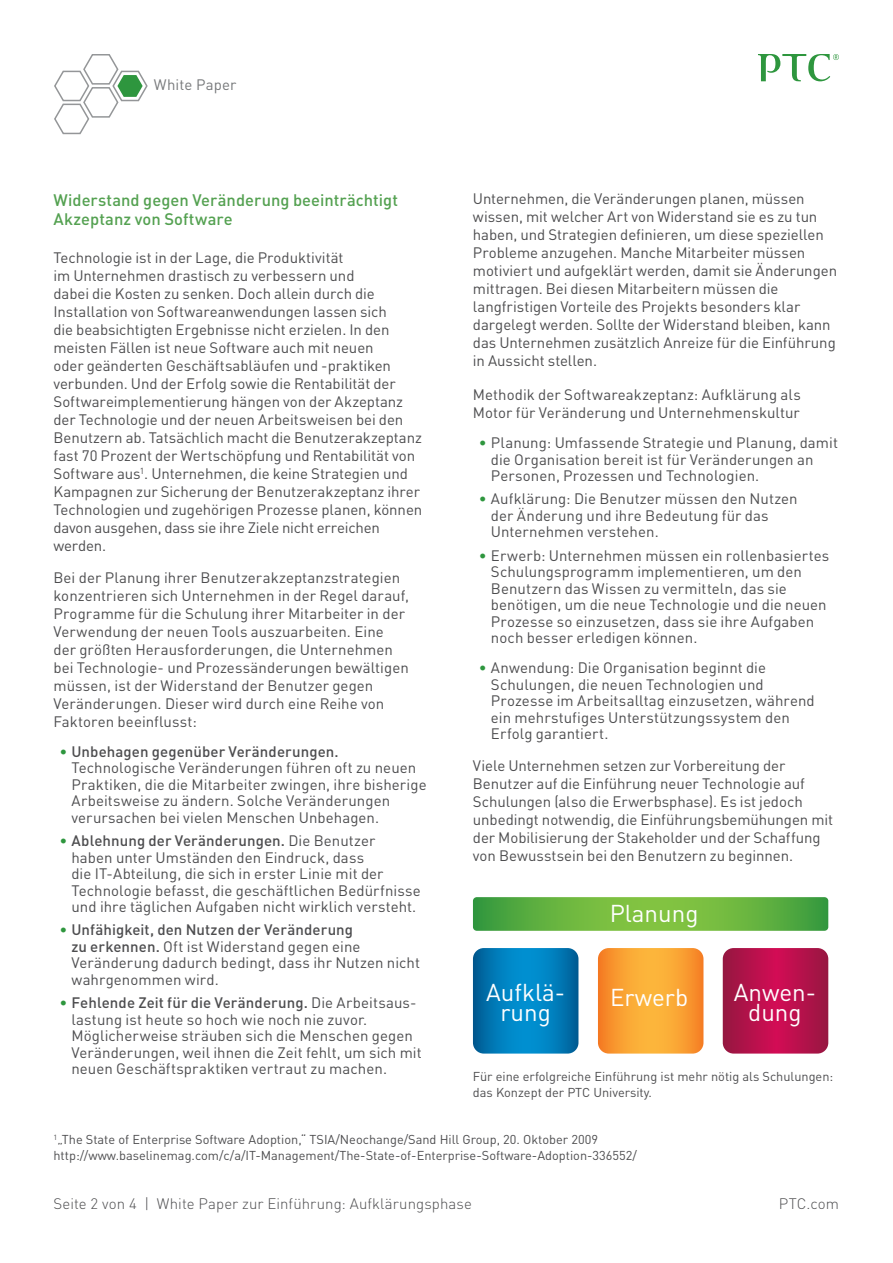
<style>
.page{position:relative;width:893px;height:1263px;background:#fff}
.page>*{position:absolute;margin:0;border:0;box-sizing:border-box;transform-origin:0 0}
.t1{font:24.15px/20.5px "DIN Pro";color:#fff;text-align:center}
.t2{font:500 16.5px/19.5px "DIN Pro";color:#54a151}
.t3{font:15px/18px "DIN Pro";letter-spacing:.005em;color:#4d4d4f}
.t4{font:300 15px "DIN Pro";letter-spacing:.005em;color:#4d4d4f}
.t5{font:15px "DIN Pro";letter-spacing:.005em;color:#77797b}
.t6{font:12.75px/16.5px "DIN Pro";color:#4d4d4f}
.s1{color:#2e963e}
.s2{font-weight:500}
</style>
<div class="page">
<svg style="left:758px;top:54px;width:81px;height:28px"></svg>
<svg style="left:54px;top:54px;width:94px;height:81px"></svg>
<svg style="left:598px;top:948px;width:105px;height:105px;background:#f9a134"></svg>
<svg style="left:473px;top:948px;width:105px;height:105px;background:#027cb9"></svg>
<svg style="left:723px;top:948px;width:105px;height:105px;background:#b5134c"></svg>
<svg style="left:473px;top:897px;width:355px;height:34px;background:#67b442"></svg>
<p class="t5" style="left:154px;top:73px;width:84px">White Paper</p>
<p class="t2" style="left:53px;top:188px;width:346px">Widerstand gegen Veränderung beeinträchtigt<br>Akzeptanz von Software</p>
<p class="t3" style="left:53px;top:247px;width:370px">Technologie ist in der Lage, die Produktivität<br>im Unternehmen drastisch zu verbessern und<br>dabei die Kosten zu senken. Doch allein durch die Installation von Softwareanwendungen lassen sich<br>die beabsichtigten Ergebnisse nicht erzielen. In den meisten Fällen ist neue Software auch mit neuen<br>oder geänderten Geschäftsabläufen und -praktiken verbunden. Und der Erfolg sowie die Rentabilität der Softwareimplementierung hängen von der Akzeptanz der Technologie und der neuen Arbeitsweisen bei den Benutzern ab. Tatsächlich macht die Benutzerakzeptanz fast 70 Prozent der Wertschöpfung und Rentabilität von Software aus<sup>1</sup>. Unternehmen, die keine Strategien und Kampagnen zur Sicherung der Benutzerakzeptanz ihrer Technologien und zugehörigen Prozesse planen, können davon ausgehen, dass sie ihre Ziele nicht erreichen werden.</p>
<p class="t3" style="left:53px;top:567px;width:357px">Bei der Planung ihrer Benutzerakzeptanzstrategien konzentrieren sich Unternehmen in der Regel darauf, Programme für die Schulung ihrer Mitarbeiter in der Verwendung der neuen Tools auszuarbeiten. Eine der größten Herausforderungen, die Unternehmen bei Technologie- und Prozessänderungen bewältigen müssen, ist der Widerstand der Benutzer gegen Veränderungen. Dieser wird durch eine Reihe von Faktoren beeinflusst:</p>
<p class="t3" style="left:71px;top:742px;width:357px;line-height:16.5px;text-indent:-12px"><span class="s1">•</span> <span class="s2">Unbehagen gegenüber Veränderungen.<br></span>Technologische Veränderungen führen oft zu neuen Praktiken, die die Mitarbeiter zwingen, ihre bisherige Arbeitsweise zu ändern. Solche Veränderungen verursachen bei vielen Menschen Unbehagen.</p>
<p class="t3" style="left:71px;top:831px;width:351px;line-height:16.5px;text-indent:-12px"><span class="s1">•</span> <span class="s2">Ablehnung der Veränderungen.</span> Die Benutzer<br>haben unter Umständen den Eindruck, dass<br>die IT-Abteilung, die sich in erster Linie mit der Technologie befasst, die geschäftlichen Bedürfnisse und ihre täglichen Aufgaben nicht wirklich versteht.</p>
<p class="t3" style="left:71px;top:920px;width:350px;line-height:16.5px;text-indent:-12px"><span class="s1">•</span> <span class="s2">Unfähigkeit, den Nutzen der Veränderung<br>zu erkennen.</span> Oft ist Widerstand gegen eine Veränderung dadurch bedingt, dass ihr Nutzen nicht wahrgenommen wird.</p>
<p class="t3" style="left:71px;top:993px;width:352px;line-height:16.5px;text-indent:-12px"><span class="s1">•</span> <span class="s2">Fehlende Zeit für die Veränderung.</span> Die Arbeitsaus&shy;lastung ist heute so hoch wie noch nie zuvor.<br>Möglicherweise sträuben sich die Menschen gegen Veränderungen, weil ihnen die Zeit fehlt, um sich mit neuen Geschäftspraktiken vertraut zu machen.</p>
<p class="t3" style="left:473px;top:189px;width:366px">Unternehmen, die Veränderungen planen, müssen wissen, mit welcher Art von Widerstand sie es zu tun haben, und Strategien definieren, um diese speziellen Probleme anzugehen. Manche Mitarbeiter müssen motiviert und aufgeklärt werden, damit sie Änderungen mittragen. Bei diesen Mitarbeitern müssen die langfristigen Vorteile des Projekts besonders klar dargelegt werden. Sollte der Widerstand bleiben, kann das Unternehmen zusätzlich Anreize für die Einführung in Aussicht stellen.</p>
<p class="t3" style="left:473px;top:384px;width:329px">Methodik der Softwareakzeptanz: Aufklärung als<br>Motor für Veränderung und Unternehmenskultur</p>
<p class="t3" style="left:491px;top:433px;width:349px;line-height:16.5px;text-indent:-12px"><span class="s1">•</span> Planung: Umfassende Strategie und Planung, damit die Organisation bereit ist für Veränderungen an<br>Personen, Prozessen und Technologien.</p>
<p class="t3" style="left:491px;top:489px;width:308px;line-height:16.5px;text-indent:-12px"><span class="s1">•</span> Aufklärung: Die Benutzer müssen den Nutzen der Änderung und ihre Bedeutung für das<br>Unternehmen verstehen.</p>
<p class="t3" style="left:491px;top:546px;width:340px;line-height:16.5px;text-indent:-12px"><span class="s1">•</span> Erwerb: Unternehmen müssen ein rollenbasiertes Schulungsprogramm implementieren, um den Benutzern das Wissen zu vermitteln, das sie benötigen, um die neue Technologie und die neuen Prozesse so einzusetzen, dass sie ihre Aufgaben noch besser erledigen können.</p>
<p class="t3" style="left:491px;top:658px;width:325px;line-height:16.5px;text-indent:-12px"><span class="s1">•</span> Anwendung: Die Organisation beginnt die Schulungen, die neuen Technologien und Prozesse im Arbeitsalltag einzusetzen, während ein mehrstufiges Unterstützungssystem den Erfolg garantiert.</p>
<p class="t3" style="left:473px;top:755px;width:362px">Viele Unternehmen setzen zur Vorbereitung der Benutzer auf die Einführung neuer Technologie auf Schulungen (also die Erwerbsphase). Es ist jedoch unbedingt notwendig, die Einführungsbemühungen mit der Mobilisierung der Stakeholder und der Schaffung von Bewusstsein bei den Benutzern zu beginnen.</p>
<h1 class="t1" style="left:610px;top:900px;width:90px">Planung</h1>
<h1 class="t1" style="left:486px;top:979px;width:80px">Aufklä&shy;rung</h1>
<h1 class="t1" style="left:610px;top:984px;width:80px">Erwerb</h1>
<h1 class="t1" style="left:734px;top:979px;width:84px">Anwen&shy;dung</h1>
<p class="t6" style="left:473px;top:1067px;width:362px">Für eine erfolgreiche Einführung ist mehr nötig als Schulungen: das Konzept der PTC University.</p>
<p class="t6" style="left:53px;top:1130px;width:585px"><sup>1</sup>„The State of Enterprise Software Adoption,“ TSIA/Neochange/Sand Hill Group, 20. Oktober 2009 http://www.baselinemag.com/c/a/IT-Management/The-State-of-Enterprise-Software-Adoption-336552/</p>
<p class="t4" style="left:53px;top:1192px;width:420px">Seite 2 von 4 | White Paper zur Einführung: Aufklärungsphase</p>
<p class="t4" style="left:779px;top:1192px;width:62px">PTC.com</p>
</div>
